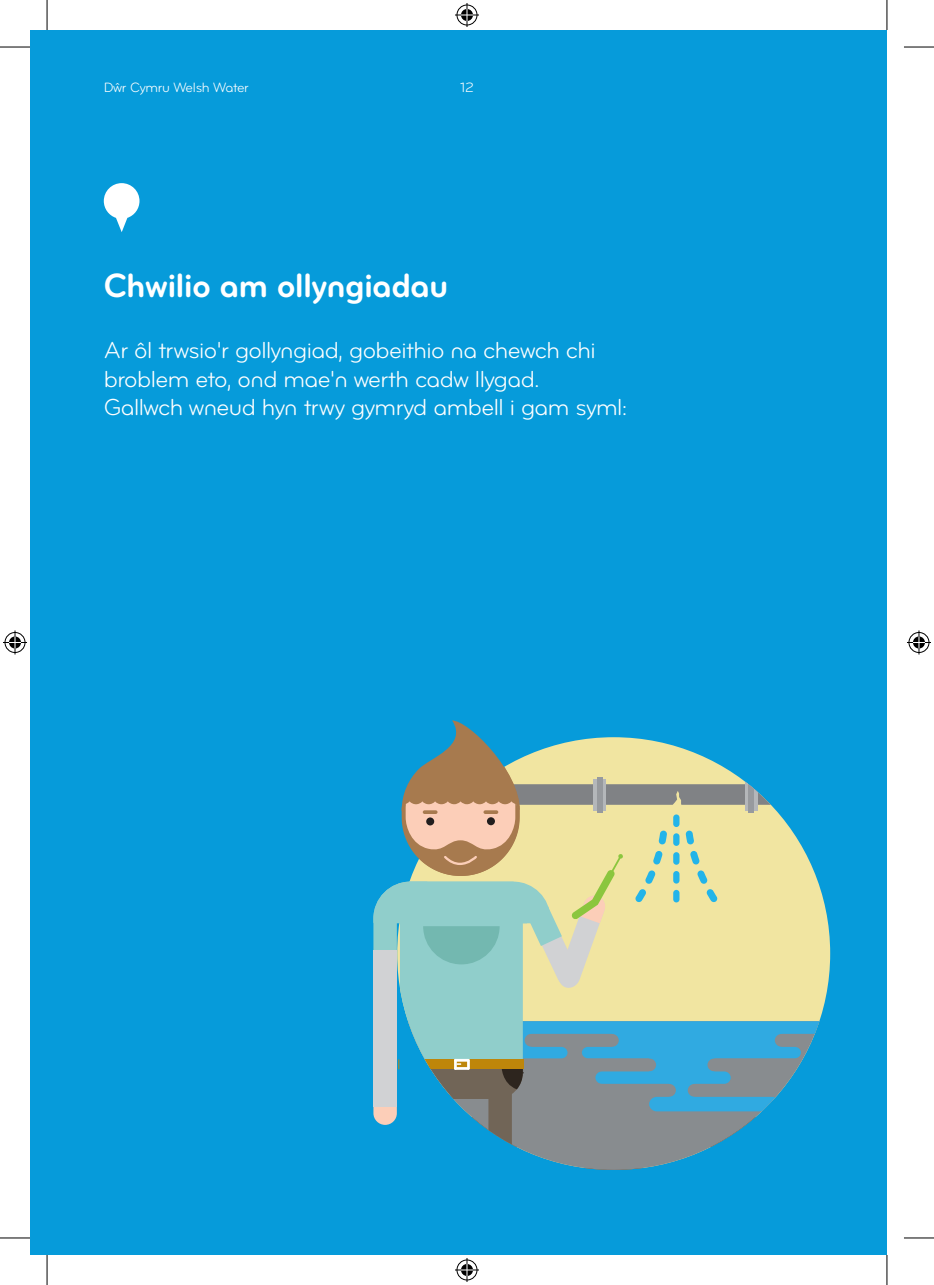
<style>
.page{position:relative;width:934px;height:1285px;background:#fff}
.page>*{position:absolute;margin:0;border:0;box-sizing:border-box;transform-origin:0 0}
.t1{font:35px "Bryant Pro Bold Alternate";letter-spacing:-.025em;color:#fff}
.t2{font:24px/28.8px "Bryant Pro Regular Alternate";letter-spacing:-.025em;color:#fff}
.t3{font:14px "Bryant Pro Regular Alternate";letter-spacing:-.02em;color:#fff}
</style>
<div class="page">
<div style="left:30px;top:30px;width:856px;height:1225px;background:#069bda"></div>
<svg style="left:104px;top:183px;width:35px;height:49px"></svg>
<svg style="left:373px;top:720px;width:456px;height:450px"></svg>
<hr style="left:0;top:47px;width:30px;height:1px;background:#000">
<hr style="left:903px;top:47px;width:30px;height:1px;background:#000">
<hr style="left:0;top:1237px;width:30px;height:1px;background:#000">
<hr style="left:903px;top:1237px;width:30px;height:1px;background:#000">
<hr style="left:47px;top:0;width:1px;height:30px;background:#000">
<hr style="left:47px;top:1255px;width:1px;height:30px;background:#000">
<hr style="left:886px;top:0;width:1px;height:30px;background:#000">
<hr style="left:886px;top:1255px;width:1px;height:30px;background:#000">
<svg style="left:455px;top:3px;width:24px;height:24px"></svg>
<svg style="left:455px;top:1258px;width:24px;height:24px"></svg>
<svg style="left:3px;top:630px;width:24px;height:24px"></svg>
<svg style="left:907px;top:630px;width:23px;height:24px"></svg>
<p class="t3" style="left:104px;top:79px;width:146px">Dŵr Cymru Welsh Water</p>
<p class="t3" style="left:460px;top:79px;width:15px">12</p>
<h1 class="t1" style="left:104px;top:264px;width:346px">Chwilio am ollyngiadau</h1>
<p class="t2" style="left:104px;top:336px;width:525px">Ar ôl trwsio'r gollyngiad, gobeithio na chewch chi broblem eto, ond mae'n werth cadw llygad.<br>Gallwch wneud hyn trwy gymryd ambell i gam syml:</p>
</div>
